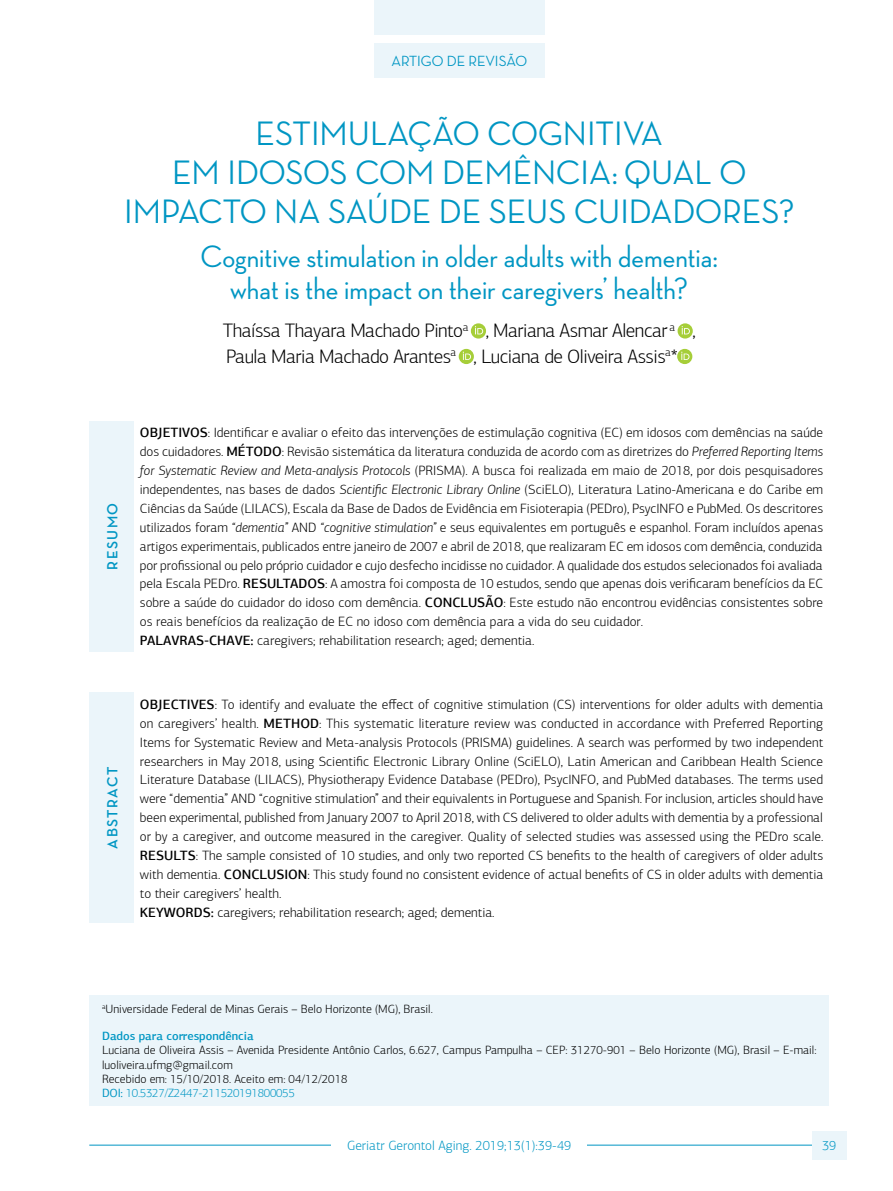
<style>
.page{position:relative;width:893px;height:1191px;background:#fff}
.page>*{position:absolute;margin:0;border:0;box-sizing:border-box;transform-origin:0 0}
.t1{font:500 34.5px/39px "Neutra Disp";color:#0096c3;text-align:center}
.t2{font:500 31.5px/31.5px "Neutra Disp";color:#0096c3;text-align:center}
.t3{font:300 19.5px/25.5px "PF Agora Sans Pro";letter-spacing:-.025em;color:#000}
.t4{font:500 15px "Neutra Disp";color:#0096c3}
.t5{font:700 15px "Neutra Disp";letter-spacing:.1em;color:#0096c3}
.t6{font:300 13.5px/18.9px "PF Agora Sans Pro";color:#000}
.t7{font:300 13.5px "PF Agora Sans Pro";color:#0096c3}
.t8{font:300 12px/14.4px "PF Agora Sans Pro";color:#000}
.t9{font:500 12px "PF Agora Sans Pro";color:#0096c3}
.s1{font-weight:500}
.s2{font-style:italic}
.s3{font-weight:400;color:#0096c3}
.s4{color:#0096c3}
</style>
<div class="page">
<hr style="left:89px;top:1144px;width:740px;height:1px;background:#0096c3">
<div style="left:332px;top:1133px;width:255px;height:23px;background:#fff"></div>
<div style="left:812px;top:1130px;width:34px;height:29px;background:#ebf5fa"></div>
<div style="left:374px;top:43px;width:170px;height:34px;background:#ebf5fa"></div>
<div style="left:374px;top:0;width:170px;height:35px;background:#ebf5fa"></div>
<div style="left:89px;top:995px;width:740px;height:111px;background:#ebf5fa"></div>
<svg style="left:471px;top:323px;width:15px;height:15px"></svg>
<svg style="left:475px;top:326px;width:8px;height:8px"></svg>
<svg style="left:678px;top:323px;width:15px;height:15px"></svg>
<svg style="left:682px;top:326px;width:8px;height:8px"></svg>
<div style="left:459px;top:349px;width:15px;height:15px;background:#a6ce39;border-radius:50%"></div>
<svg style="left:463px;top:352px;width:8px;height:8px"></svg>
<div style="left:677px;top:349px;width:15px;height:15px;background:#a6ce39;border-radius:50%"></div>
<svg style="left:681px;top:352px;width:8px;height:8px"></svg>
<div style="left:89px;top:421px;width:45px;height:230px;background:#ebf5fa"></div>
<div style="left:89px;top:692px;width:45px;height:230px;background:#ebf5fa"></div>
<p class="t4" style="left:391px;top:53px;width:137px">ARTIGO DE REVISÃO</p>
<h1 class="t1" style="left:124px;top:114px;width:672px">ESTIMULAÇÃO COGNITIVA<br>EM IDOSOS COM DEMÊNCIA: QUAL O<br>IMPACTO NA SAÚDE DE SEUS CUIDADORES?</h1>
<h2 class="t2" style="left:200px;top:241px;width:519px">Cognitive stimulation in older adults with dementia: what is the impact on their caregivers’ health?</h2>
<h3 class="t3" style="left:223px;top:318px;width:474px">Thaíssa Thayara Machado Pinto<sup>a</sup> , Mariana Asmar Alencar <sup>a</sup> ,<br>Paula Maria Machado Arantes<sup>a</sup> , Luciana de Oliveira Assis<sup>a</sup>*</h3>
<p class="t5" style="left:104px;top:569px;width:68px;rotate:-90deg">RESUMO</p>
<p class="t5" style="left:104px;top:848px;width:83px;rotate:-90deg">ABSTRACT</p>
<p class="t6" style="left:140px;top:423px;width:685px"><span class="s1">OBJETIVOS</span>: Identificar e avaliar o efeito das intervenções de estimulação cognitiva (EC) em idosos com demências na saúde dos cuidadores. <span class="s1">MÉTODO</span>: Revisão sistemática da literatura conduzida de acordo com as diretrizes do <span class="s2">Preferred Reporting Items for Systematic Review and Meta-analysis Protocols</span> (PRISMA). A busca foi realizada em maio de 2018, por dois pesquisadores independentes, nas bases de dados <span class="s2">Scientific Electronic Library Online</span> (SciELO), Literatura Latino-Americana e do Caribe em Ciências da Saúde (LILACS), Escala da Base de Dados de Evidência em Fisioterapia (PEDro), PsycINFO e PubMed. Os descritores utilizados foram <span class="s2">“dementia”</span> AND <span class="s2">“cognitive stimulation”</span> e seus equivalentes em português e espanhol. Foram incluídos apenas artigos experimentais, publicados entre janeiro de 2007 e abril de 2018, que realizaram EC em idosos com demência, conduzida por profissional ou pelo próprio cuidador e cujo desfecho incidisse no cuidador. A qualidade dos estudos selecionados foi avaliada pela Escala PEDro. <span class="s1">RESULTADOS</span>: A amostra foi composta de 10 estudos, sendo que apenas dois verificaram benefícios da EC sobre a saúde do cuidador do idoso com demência. <span class="s1">CONCLUSÃO</span>: Este estudo não encontrou evidências consistentes sobre os reais benefícios da realização de EC no idoso com demência para a vida do seu cuidador.<br><span class="s1">PALAVRAS-CHAVE:</span> caregivers; rehabilitation research; aged; dementia.</p>
<p class="t6" style="left:140px;top:695px;width:685px"><span class="s1">OBJECTIVES</span>: To identify and evaluate the effect of cognitive stimulation (CS) interventions for older adults with dementia on caregivers’ health. <span class="s1">METHOD</span>: This systematic literature review was conducted in accordance with Preferred Reporting Items for Systematic Review and Meta-analysis Protocols (PRISMA) guidelines. A search was performed by two independent researchers in May 2018, using Scientific Electronic Library Online (SciELO), Latin American and Caribbean Health Science Literature Database (LILACS), Physiotherapy Evidence Database (PEDro), PsycINFO, and PubMed databases. The terms used were “dementia” AND “cognitive stimulation” and their equivalents in Portuguese and Spanish. For inclusion, articles should have been experimental, published from January 2007 to April 2018, with CS delivered to older adults with dementia by a professional or by a caregiver, and outcome measured in the caregiver. Quality of selected studies was assessed using the PEDro scale.<br><span class="s1">RESULTS</span>: The sample consisted of 10 studies, and only two reported CS benefits to the health of caregivers of older adults with dementia. <span class="s1">CONCLUSION</span>: This study found no consistent evidence of actual benefits of CS in older adults with dementia to their caregivers’ health.<br><span class="s1">KEYWORDS:</span> caregivers; rehabilitation research; aged; dementia.</p>
<p class="t8" style="left:102px;top:1001px;width:332px"><sup>a</sup>Universidade Federal de Minas Gerais – Belo Horizonte (MG), Brasil.</p>
<p class="t9" style="left:102px;top:1028px;width:153px">Dados para correspondência</p>
<p class="t8" style="left:102px;top:1043px;width:716px">Luciana de Oliveira Assis – Avenida Presidente Antônio Carlos, 6.627, Campus Pampulha – CEP: 31270-901 – Belo Horizonte (MG), Brasil – E-mail: luoliveira.ufmg@gmail.com<br>Recebido em: 15/10/2018. Aceito em: 04/12/2018<br><span class="s3">DOI:</span> <span class="s4">10.5327/Z2447-211520191800055</span></p>
<p class="t7" style="left:347px;top:1137px;width:226px">Geriatr Gerontol Aging. 2019;13(1):39-49</p>
<p class="t7" style="left:822px;top:1137px;width:16px">39</p>
</div>
